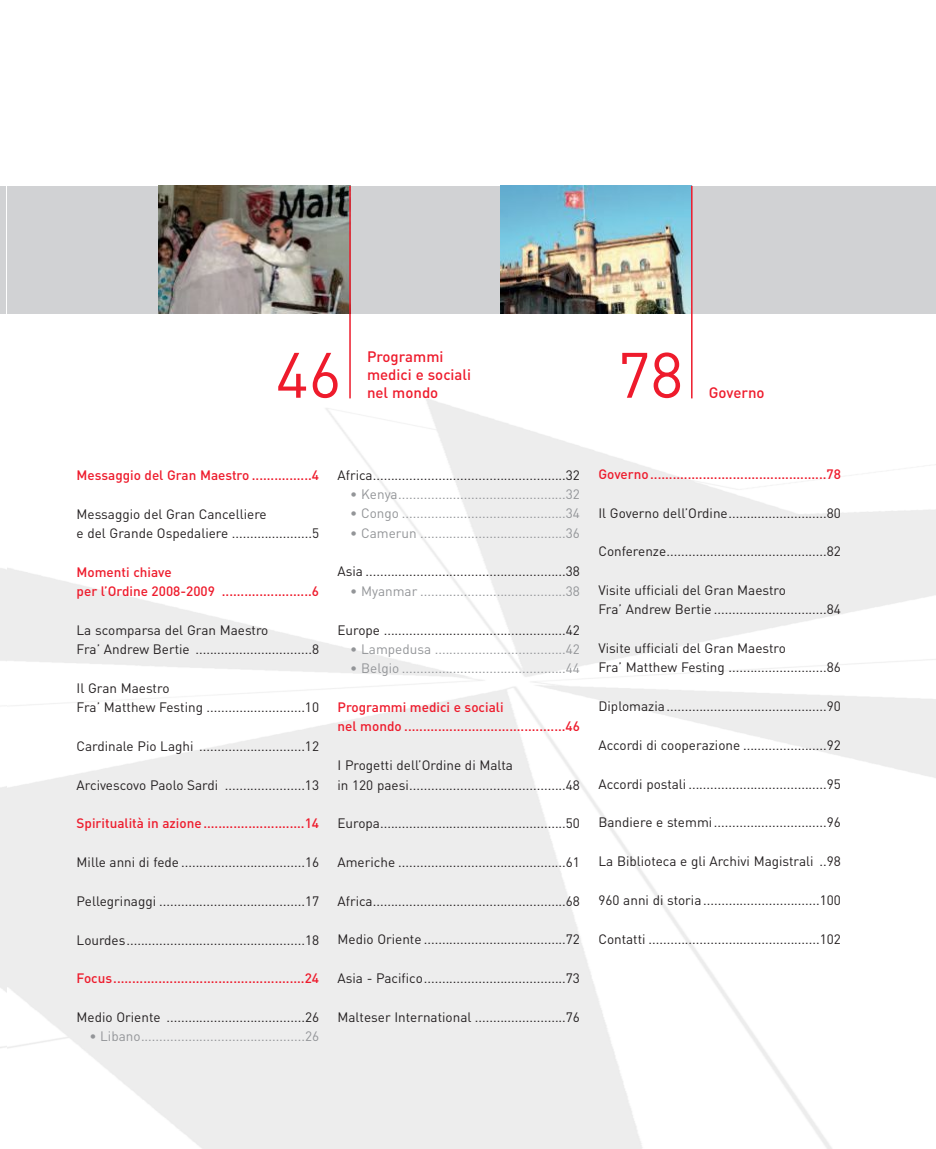
<style>
.page{position:relative;width:936px;height:1149px;background:#fff}
.page>*{position:absolute;margin:0;border:0;box-sizing:border-box;transform-origin:0 0}
.t1{font:63px "DIN";color:#ee1b2c}
.t2{font:500 15px/18px "DIN";color:#ee1b2c}
.t3{font:13.5px/19.4px "DIN";color:#231f20}
.t4{font:13.5px "DIN";color:#939598}
.t5{font:500 13.5px/19.4px "DIN";color:#ee1b2c}
</style>
<div class="page">
<img style="left:6px;top:185px;width:929px;height:963px">
<div style="left:0;top:186px;width:935px;height:127px;background:#d1d2d4"></div>
<img style="left:158px;top:186px;width:191px;height:127px">
<hr style="left:349px;top:186px;width:2px;height:212px;background:#ee1b2c">
<img style="left:500px;top:186px;width:191px;height:127px">
<hr style="left:691px;top:186px;width:1px;height:212px;background:#ee1b2c">
<h1 class="t1" style="left:276px;top:339px;width:67px">46</h1>
<p class="t2" style="left:367px;top:348px;width:106px">Programmi medici e sociali</p>
<p class="t2" style="left:367px;top:384px;width:73px">nel mondo</p>
<h1 class="t1" style="left:617px;top:339px;width:67px">78</h1>
<p class="t2" style="left:708px;top:384px;width:57px">Governo</p>
<p class="t5" style="left:77px;top:465px;width:244px">Messaggio del Gran Maestro ................4</p>
<p class="t3" style="left:77px;top:504px;width:244px">Messaggio del Gran Cancelliere<br>e del Grande Ospedaliere ......................5</p>
<p class="t5" style="left:77px;top:562px;width:244px">Momenti chiave<br>per l’Ordine 2008-2009 ........................6</p>
<p class="t3" style="left:77px;top:620px;width:244px">La scomparsa del Gran Maestro<br>Fra’ Andrew Bertie ................................8</p>
<p class="t3" style="left:77px;top:678px;width:244px">Il Gran Maestro<br>Fra’ Matthew Festing ...........................10</p>
<p class="t3" style="left:77px;top:736px;width:244px">Cardinale Pio Laghi .............................12</p>
<p class="t3" style="left:77px;top:775px;width:244px">Arcivescovo Paolo Sardi ......................13</p>
<p class="t5" style="left:77px;top:813px;width:244px">Spiritualità in azione...........................14</p>
<p class="t3" style="left:77px;top:852px;width:244px">Mille anni di fede ..................................16</p>
<p class="t3" style="left:77px;top:891px;width:244px">Pellegrinaggi ........................................17</p>
<p class="t3" style="left:77px;top:930px;width:244px">Lourdes.................................................18</p>
<p class="t5" style="left:77px;top:968px;width:244px">Focus...................................................24</p>
<p class="t3" style="left:77px;top:1007px;width:244px">Medio Oriente ......................................26</p>
<p class="t4" style="left:89px;top:1028px;width:231px">• Libano.............................................26</p>
<p class="t3" style="left:337px;top:465px;width:244px">Africa.....................................................32</p>
<p class="t4" style="left:350px;top:486px;width:231px">• Kenya..............................................32</p>
<p class="t4" style="left:350px;top:505px;width:231px">• Congo .............................................34</p>
<p class="t4" style="left:350px;top:525px;width:231px">• Camerun ........................................36</p>
<p class="t3" style="left:337px;top:562px;width:244px">Asia .......................................................38</p>
<p class="t4" style="left:350px;top:583px;width:231px">• Myanmar ........................................38</p>
<p class="t3" style="left:337px;top:620px;width:244px">Europe ..................................................42</p>
<p class="t4" style="left:350px;top:641px;width:231px">• Lampedusa ....................................42</p>
<p class="t4" style="left:350px;top:660px;width:231px">• Belgio .............................................44</p>
<p class="t5" style="left:337px;top:697px;width:244px">Programmi medici e sociali<br>nel mondo ...........................................46</p>
<p class="t3" style="left:337px;top:755px;width:244px">I Progetti dell’Ordine di Malta<br>in 120 paesi...........................................48</p>
<p class="t3" style="left:337px;top:813px;width:244px">Europa...................................................50</p>
<p class="t3" style="left:337px;top:852px;width:244px">Americhe ..............................................61</p>
<p class="t3" style="left:337px;top:891px;width:244px">Africa.....................................................68</p>
<p class="t3" style="left:337px;top:929px;width:244px">Medio Oriente .......................................72</p>
<p class="t3" style="left:337px;top:968px;width:244px">Asia - Pacifico.......................................73</p>
<p class="t3" style="left:337px;top:1007px;width:244px">Malteser International .........................76</p>
<p class="t5" style="left:598px;top:464px;width:244px">Governo...............................................78</p>
<p class="t3" style="left:598px;top:503px;width:244px">Il Governo dell’Ordine...........................80</p>
<p class="t3" style="left:598px;top:541px;width:244px">Conferenze............................................82</p>
<p class="t3" style="left:598px;top:580px;width:244px">Visite ufficiali del Gran Maestro<br>Fra’ Andrew Bertie ...............................84</p>
<p class="t3" style="left:598px;top:638px;width:244px">Visite ufficiali del Gran Maestro<br>Fra’ Matthew Festing ...........................86</p>
<p class="t3" style="left:598px;top:696px;width:244px">Diplomazia............................................90</p>
<p class="t3" style="left:598px;top:735px;width:244px">Accordi di cooperazione .......................92</p>
<p class="t3" style="left:598px;top:774px;width:244px">Accordi postali ......................................95</p>
<p class="t3" style="left:598px;top:812px;width:244px">Bandiere e stemmi...............................96</p>
<p class="t3" style="left:598px;top:851px;width:244px">La Biblioteca e gli Archivi Magistrali ..98</p>
<p class="t3" style="left:598px;top:890px;width:244px">960 anni di storia................................100</p>
<p class="t3" style="left:598px;top:928px;width:244px">Contatti ...............................................102</p>
</div>
